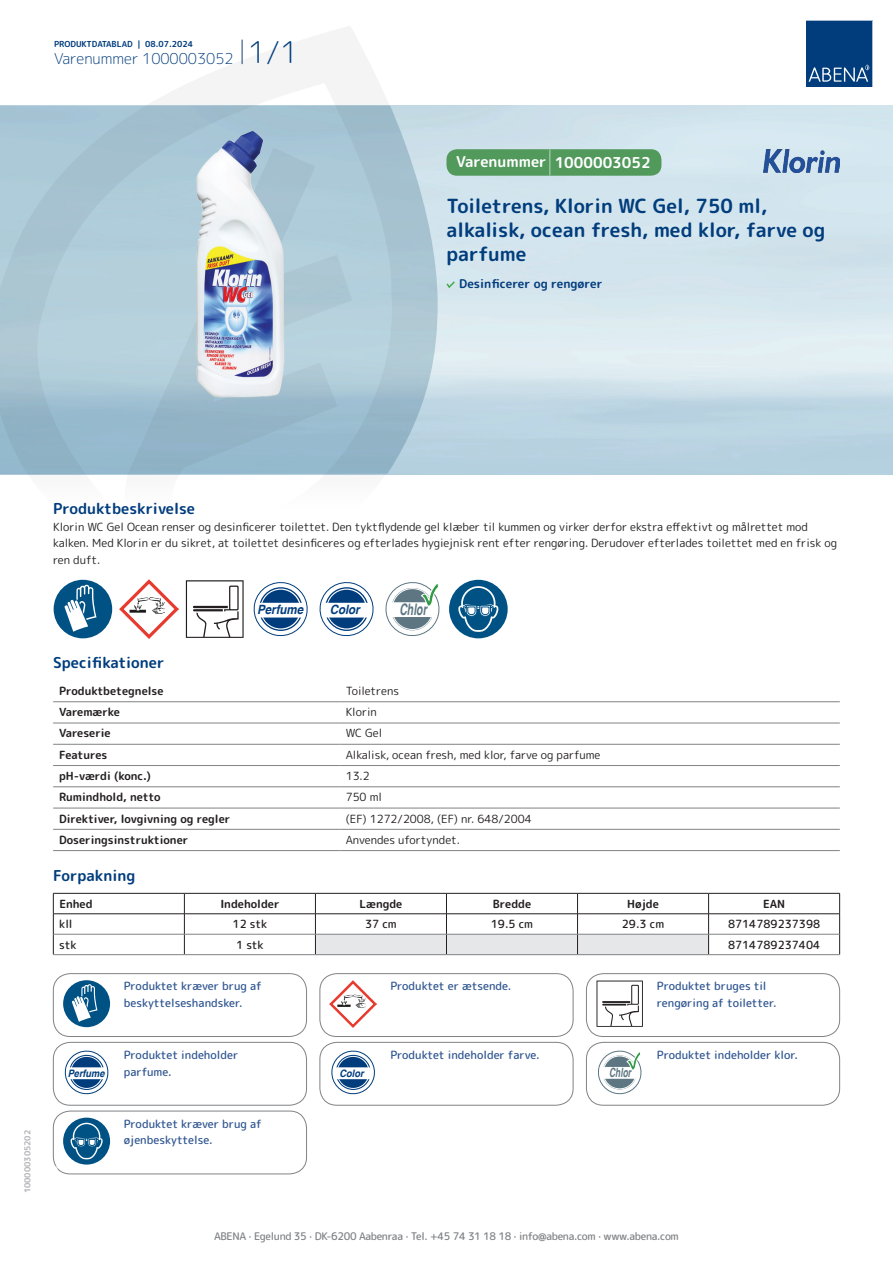
<style>
.page{position:relative;width:893px;height:1263px;background:#fff}
.page>*{position:absolute;margin:0;border:0;box-sizing:border-box;transform-origin:0 0}
.t1{font:700 19.5px/24px "Rounded Mplus 1 c";color:#013d7d}
.t2{font:italic 700 15.9px "Helvetica";color:#5d7682;scale:.66 1}
.t3{font:700 15px "Rounded Mplus 1 c";color:#013d7d}
.t4{font:300 15px "Rounded Mplus 1 c";color:#013d7d}
.t5{font:700 15px "Rounded Mplus 1 c";color:#fff}
.t6{font:italic 700 12.75px "Helvetica";letter-spacing:-.005em;color:#013d7d;scale:.9 1}
.t7{font:italic 700 12.75px "Helvetica";color:#5d7682;scale:.66 1}
.t8{font:700 12px "Rounded Mplus 1 c";color:#013d7d}
.t9{font:11.25px/16.5px "Rounded Mplus 1 c";color:#231f20}
.t10{font:500 11.25px/16.5px "Rounded Mplus 1 c";color:#305691}
.t11{font:700 11.25px "Rounded Mplus 1 c";color:#231f20}
.t12{font:500 11.25px "Rounded Mplus 1 c";color:#231f20}
.t13{font:500 10.5px "Rounded Mplus 1 c";letter-spacing:-.03em;color:#808285}
.t14{font:700 10.5px "Rounded Mplus 1 c";color:#fff}
.t15{font:italic 700 10.2px "Helvetica";letter-spacing:-.005em;color:#013d7d;scale:.9 1}
.t16{font:700 8.25px "Rounded Mplus 1 c";color:#013d7d}
.t17{font:700 8.25px "Rounded Mplus 1 c";color:#b2b3b7}
.s1{font-size:30px}
.s2{font-size:25.5px}
</style>
<div class="page">
<svg style="left:0;top:26px;width:439px;height:586px"></svg>
<svg style="left:0;top:106px;width:438px;height:368px;background:#a8c5d4"></svg>
<svg style="left:242px;top:40px;width:1px;height:24px"></svg>
<svg style="left:806px;top:20px;width:67px;height:67px;background:#144b86"></svg>
<img style="left:188px;top:127px;width:102px;height:275px">
<div style="left:54px;top:580px;width:58px;height:58px;background:#005285;border-radius:50%"></div>
<svg style="left:65px;top:585px;width:31px;height:47px"></svg>
<img style="left:119px;top:580px;width:59px;height:58px">
<svg style="left:186px;top:580px;width:58px;height:58px"></svg>
<svg style="left:252px;top:580px;width:57px;height:57px"></svg>
<svg style="left:318px;top:580px;width:57px;height:57px"></svg>
<svg style="left:384px;top:580px;width:56px;height:56px"></svg>
<div style="left:449px;top:580px;width:59px;height:58px;background:#005285;border-radius:50%"></div>
<svg style="left:458px;top:580px;width:40px;height:52px"></svg>
<hr style="left:53px;top:701px;width:287px;height:1px;background:#808285">
<hr style="left:340px;top:701px;width:500px;height:1px;background:#808285">
<hr style="left:53px;top:723px;width:287px;height:1px;background:#808285">
<hr style="left:340px;top:723px;width:500px;height:1px;background:#808285">
<hr style="left:53px;top:744px;width:287px;height:1px;background:#808285">
<hr style="left:340px;top:744px;width:500px;height:1px;background:#808285">
<hr style="left:53px;top:765px;width:287px;height:1px;background:#808285">
<hr style="left:340px;top:765px;width:500px;height:1px;background:#808285">
<hr style="left:53px;top:786px;width:287px;height:1px;background:#808285">
<hr style="left:340px;top:786px;width:500px;height:1px;background:#808285">
<hr style="left:53px;top:808px;width:287px;height:1px;background:#808285">
<hr style="left:340px;top:808px;width:500px;height:1px;background:#808285">
<hr style="left:53px;top:829px;width:287px;height:1px;background:#808285">
<hr style="left:340px;top:829px;width:500px;height:1px;background:#808285">
<hr style="left:53px;top:850px;width:287px;height:1px;background:#808285">
<hr style="left:340px;top:850px;width:500px;height:1px;background:#808285">
<hr style="left:53px;top:893px;width:131px;height:1px;background:#231f20">
<hr style="left:184px;top:893px;width:131px;height:1px;background:#231f20">
<hr style="left:709px;top:893px;width:131px;height:1px;background:#231f20">
<hr style="left:53px;top:913px;width:131px;height:1px;background:#231f20">
<hr style="left:184px;top:913px;width:131px;height:1px;background:#231f20">
<hr style="left:709px;top:913px;width:131px;height:1px;background:#231f20">
<svg style="left:53px;top:893px;width:1px;height:61px"></svg>
<svg style="left:184px;top:893px;width:1px;height:61px"></svg>
<svg style="left:315px;top:893px;width:394px;height:61px"></svg>
<svg style="left:839px;top:893px;width:1px;height:61px"></svg>
<hr style="left:54px;top:934px;width:130px;height:1px;background:#808285">
<hr style="left:184px;top:934px;width:131px;height:1px;background:#808285">
<hr style="left:315px;top:934px;width:131px;height:1px;background:#808285">
<hr style="left:446px;top:934px;width:131px;height:1px;background:#808285">
<hr style="left:577px;top:934px;width:132px;height:1px;background:#808285">
<hr style="left:709px;top:934px;width:130px;height:1px;background:#808285">
<hr style="left:53px;top:954px;width:131px;height:1px;background:#808285">
<hr style="left:184px;top:954px;width:131px;height:1px;background:#808285">
<hr style="left:315px;top:954px;width:131px;height:1px;background:#808285">
<hr style="left:446px;top:954px;width:131px;height:1px;background:#808285">
<hr style="left:577px;top:954px;width:132px;height:1px;background:#808285">
<hr style="left:709px;top:954px;width:131px;height:1px;background:#808285">
<div style="left:63px;top:980px;width:47px;height:47px;background:#005285;border-radius:50%"></div>
<svg style="left:72px;top:984px;width:25px;height:38px"></svg>
<div style="left:53px;top:973px;width:254px;height:64px;border:1px solid #808285;border-radius:17px"></div>
<img style="left:330px;top:980px;width:47px;height:47px">
<div style="left:320px;top:973px;width:253px;height:64px;border:1px solid #808285;border-radius:17px"></div>
<svg style="left:596px;top:980px;width:47px;height:47px"></svg>
<div style="left:586px;top:973px;width:254px;height:64px;border:1px solid #808285;border-radius:17px"></div>
<svg style="left:64px;top:1050px;width:45px;height:45px"></svg>
<div style="left:53px;top:1042px;width:254px;height:63px;border:1px solid #808285;border-radius:17px"></div>
<svg style="left:331px;top:1050px;width:44px;height:45px"></svg>
<div style="left:320px;top:1042px;width:253px;height:63px;border:1px solid #808285;border-radius:17px"></div>
<svg style="left:598px;top:1050px;width:44px;height:45px"></svg>
<div style="left:586px;top:1042px;width:254px;height:63px;border:1px solid #808285;border-radius:17px"></div>
<div style="left:63px;top:1118px;width:47px;height:46px;background:#005285;border-radius:50%"></div>
<svg style="left:71px;top:1118px;width:32px;height:41px"></svg>
<div style="left:53px;top:1111px;width:254px;height:63px;border:1px solid #808285;border-radius:17px"></div>
<svg style="left:446px;top:281px;width:9px;height:7px"></svg>
<div style="left:446px;top:149px;width:215px;height:27px;background:#52995c;border-radius:10px"></div>
<img style="left:763px;top:149px;width:77px;height:24px">
<p class="t16" style="left:54px;top:38px;width:141px">PRODUKTDATABLAD | 08.07.2024</p>
<h3 class="t4" style="left:54px;top:48px;width:246px">Varenummer 1000003052 <span class="s1">1/1</span></h3>
<h3 class="t5" style="left:456px;top:152px;width:196px">Varenummer <span class="s2">|</span> 1000003052</h3>
<h1 class="t1" style="left:446px;top:194px;width:380px">Toiletrens, Klorin WC Gel, 750 ml, alkalisk, ocean fresh, med klor, farve og parfume</h1>
<p class="t8" style="left:459px;top:275px;width:145px">Desinficerer og rengører</p>
<p class="t17" style="left:22px;top:1193px;width:65px;rotate:-90deg">100000305202</p>
<h3 class="t3" style="left:53px;top:498px;width:143px">Produktbeskrivelse</h3>
<p class="t9" style="left:53px;top:518px;width:785px">Klorin WC Gel Ocean renser og desinficerer toilettet. Den tyktflydende gel klæber til kummen og virker derfor ekstra effektivt og målrettet mod kalken. Med Klorin er du sikret, at toilettet desinficeres og efterlades hygiejnisk rent efter rengøring. Derudover efterlades toilettet med en frisk og ren duft.</p>
<p class="t6" style="left:257px;top:599px;width:53px">Perfume</p>
<p class="t6" style="left:330px;top:599px;width:35px">Color</p>
<h2 class="t2" style="left:399px;top:596px;width:43px">Chlor</h2>
<h3 class="t3" style="left:53px;top:652px;width:113px">Specifikationer</h3>
<p class="t11" style="left:59px;top:683px;width:106px">Produktbetegnelse</p>
<p class="t9" style="left:346px;top:682px;width:55px">Toiletrens</p>
<p class="t11" style="left:59px;top:704px;width:62px">Varemærke</p>
<p class="t9" style="left:346px;top:704px;width:33px">Klorin</p>
<p class="t11" style="left:59px;top:725px;width:53px">Vareserie</p>
<p class="t9" style="left:346px;top:725px;width:38px">WC Gel</p>
<p class="t11" style="left:59px;top:747px;width:50px">Features</p>
<p class="t9" style="left:346px;top:746px;width:256px">Alkalisk, ocean fresh, med klor, farve og parfume</p>
<p class="t11" style="left:59px;top:768px;width:93px">pH-værdi (konc.)</p>
<p class="t9" style="left:346px;top:768px;width:26px">13.2</p>
<p class="t11" style="left:59px;top:789px;width:103px">Rumindhold, netto</p>
<p class="t9" style="left:346px;top:789px;width:38px">750 ml</p>
<p class="t11" style="left:59px;top:810px;width:173px">Direktiver, lovgivning og regler</p>
<p class="t9" style="left:346px;top:810px;width:188px">(EF) 1272/2008, (EF) nr. 648/2004</p>
<p class="t11" style="left:59px;top:832px;width:131px">Doseringsinstruktioner</p>
<p class="t9" style="left:346px;top:831px;width:116px">Anvendes ufortyndet.</p>
<h3 class="t3" style="left:53px;top:865px;width:84px">Forpakning</h3>
<p class="t11" style="left:59px;top:896px;width:35px">Enhed</p>
<p class="t11" style="left:220px;top:896px;width:61px">Indeholder</p>
<p class="t11" style="left:359px;top:896px;width:44px">Længde</p>
<p class="t11" style="left:493px;top:896px;width:40px">Bredde</p>
<p class="t11" style="left:627px;top:896px;width:33px">Højde</p>
<p class="t11" style="left:763px;top:896px;width:24px">EAN</p>
<p class="t12" style="left:59px;top:916px;width:15px">kll</p>
<p class="t12" style="left:233px;top:916px;width:36px">12 stk</p>
<p class="t12" style="left:365px;top:916px;width:33px">37 cm</p>
<p class="t12" style="left:491px;top:916px;width:44px">19.5 cm</p>
<p class="t12" style="left:622px;top:916px;width:44px">29.3 cm</p>
<p class="t12" style="left:728px;top:916px;width:94px">8714789237398</p>
<p class="t12" style="left:59px;top:936px;width:19px">stk</p>
<p class="t12" style="left:236px;top:936px;width:29px">1 stk</p>
<p class="t12" style="left:728px;top:936px;width:94px">8714789237404</p>
<p class="t10" style="left:124px;top:978px;width:139px">Produktet kræver brug af beskyttelseshandsker.</p>
<p class="t10" style="left:390px;top:978px;width:123px">Produktet er ætsende.</p>
<p class="t10" style="left:657px;top:978px;width:121px">Produktet bruges til rengøring af toiletter.</p>
<p class="t10" style="left:124px;top:1047px;width:116px">Produktet indeholder</p>
<p class="t15" style="left:68px;top:1065px;width:42px">Perfume</p>
<p class="t10" style="left:124px;top:1063px;width:50px">parfume.</p>
<p class="t14" style="left:53px;top:1163px;width:7px">*</p>
<p class="t10" style="left:124px;top:1115px;width:139px">Produktet kræver brug af øjenbeskyttelse.</p>
<p class="t15" style="left:340px;top:1065px;width:28px">Color</p>
<p class="t10" style="left:390px;top:1047px;width:151px">Produktet indeholder farve.</p>
<p class="t7" style="left:609px;top:1062px;width:35px">Chlor</p>
<p class="t10" style="left:657px;top:1047px;width:143px">Produktet indeholder klor.</p>
<p class="t13" style="left:214px;top:1229px;width:466px">ABENA · Egelund 35 · DK-6200 Aabenraa · Tel. +45 74 31 18 18 · info@abena.com · www.abena.com</p>
</div>
